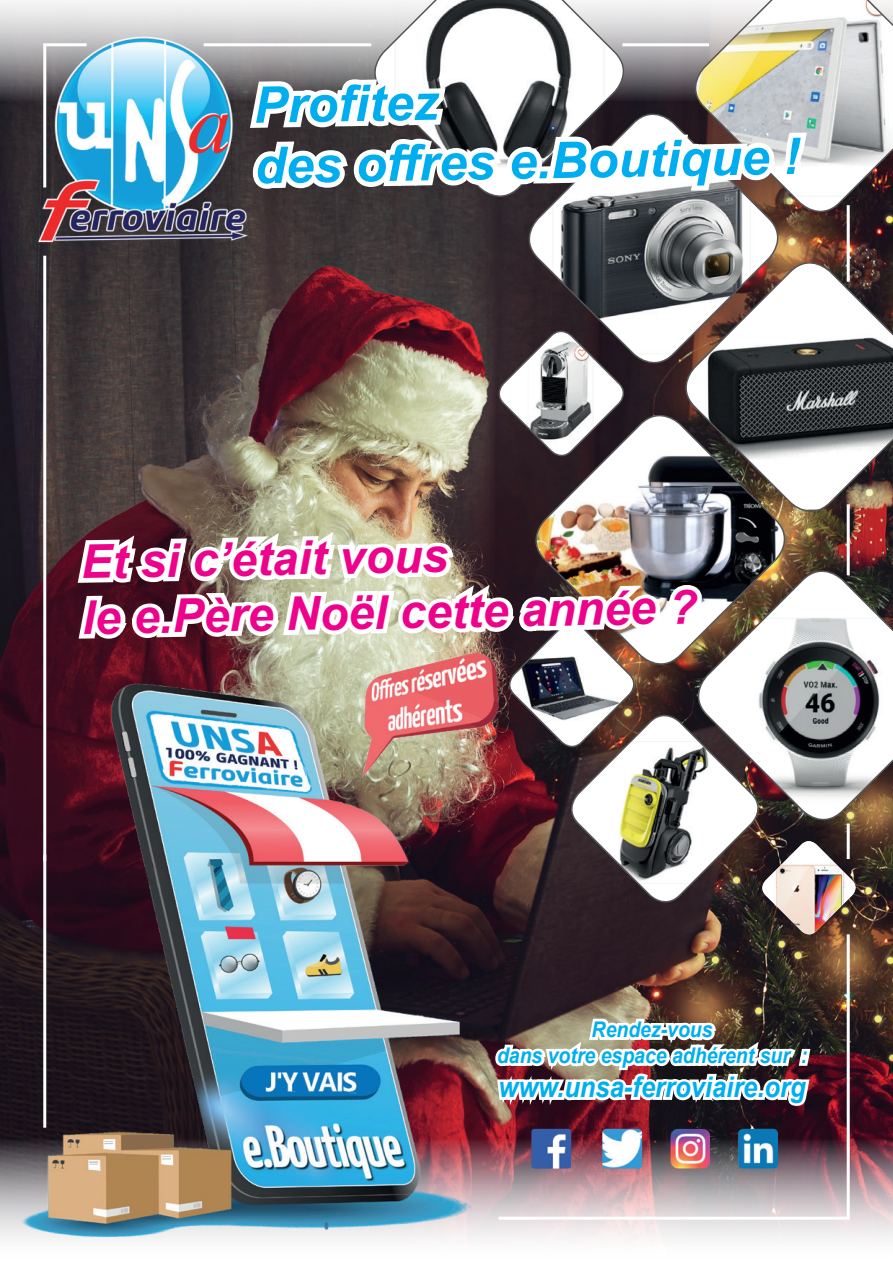
<style>
.page{position:relative;width:893px;height:1263px;background:#fff}
.page>*{position:absolute;margin:0;border:0;box-sizing:border-box;transform-origin:0 0}
.t1{font:italic 700 50.4px/60.4px "Arial";color:#00aeef}
.t2{font:italic 700 46.5px/55.8px "Arial";color:#ed028c}
.t3{font:italic 700 28.35px "Arial";color:#00aeef;scale:.9 1}
.t4{font:italic 700 21.6px/26px "Arial";color:#00aeef;text-align:center;scale:.9 1}
</style>
<div class="page">
<img style="left:0;top:1px;width:893px;height:1238px">
<img style="left:36px;top:35px;width:212px;height:211px">
<hr style="left:204px;top:43px;width:167px;height:3px;background:#fff">
<hr style="left:622px;top:43px;width:87px;height:3px;background:#fff">
<hr style="left:847px;top:205px;width:3px;height:77px;background:#fff">
<img style="left:509px;top:938px;width:342px;height:283px">
<svg style="left:42px;top:42px;width:48px;height:148px"></svg>
<hr style="left:43px;top:256px;width:3px;height:605px;background:#fff">
<svg style="left:525px;top:404px;width:150px;height:118px"></svg>
<img style="left:675px;top:252px;width:218px;height:270px">
<svg style="left:860px;top:560px;width:33px;height:271px"></svg>
<svg style="left:494px;top:326px;width:83px;height:135px"></svg>
<img style="left:684px;top:0;width:209px;height:223px">
<svg style="left:518px;top:103px;width:271px;height:271px"></svg>
<svg style="left:364px;top:0;width:270px;height:207px"></svg>
<svg style="left:297px;top:210px;width:49px;height:312px"></svg>
<svg style="left:346px;top:210px;width:53px;height:312px"></svg>
<svg style="left:244px;top:65px;width:356px;height:145px"></svg>
<svg style="left:577px;top:137px;width:53px;height:1102px"></svg>
<svg style="left:611px;top:120px;width:202px;height:76px"></svg>
<img style="left:72px;top:522px;width:788px;height:416px">
<img style="left:0;top:556px;width:509px;height:683px">
<img style="left:602px;top:1129px;width:40px;height:39px">
<img style="left:670px;top:1129px;width:40px;height:39px">
<img style="left:531px;top:1129px;width:40px;height:39px">
<img style="left:738px;top:1129px;width:40px;height:39px">
<img style="left:491px;top:1014px;width:323px;height:104px">
<p class="t1" style="left:253px;top:76px;width:547px;rotate:-1deg">Profi tez<br>des off res e.Boutique !</p>
<p class="t2" style="left:81px;top:535px;width:617px;rotate:-1deg">Et si c’était vous<br>le e.Père Noël cette année ?</p>
<p class="t4" style="left:497px;top:1017px;width:346px">Rendez-vous<br>dans votre espace adhérent sur :</p>
<p class="t3" style="left:498px;top:1068px;width:343px">www.unsa-ferroviaire.org</p>
</div>
